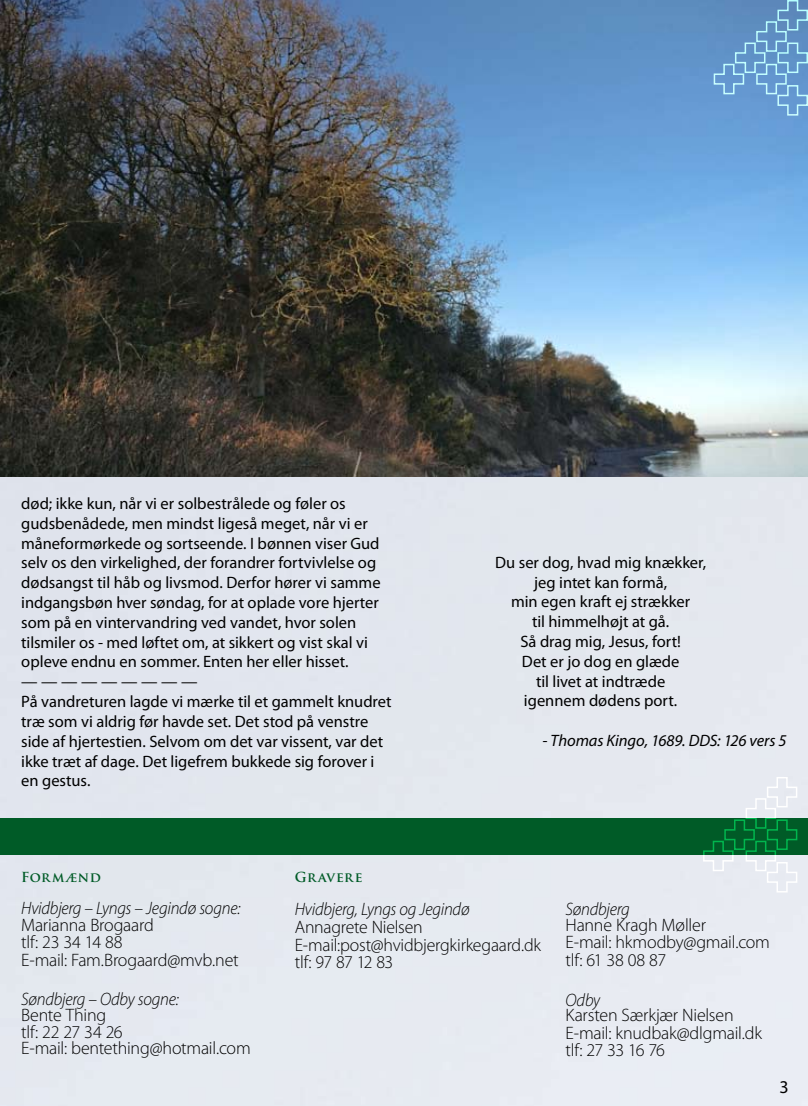
<style>
.page{position:relative;width:808px;height:1106px;background:#fff}
.page>*{position:absolute;margin:0;border:0;box-sizing:border-box;transform-origin:0 0}
.t1{font:300 18px/17.2px "Myriad Pro";letter-spacing:-.015em;color:#000}
.t2{font:italic 300 18px "Myriad Pro";letter-spacing:-.015em;color:#000;scale:.95 1}
.t3{font:18px "Myriad Pro";color:#000}
.t4{font:16.5px/19.8px "Myriad Pro";color:#000}
.t5{font:italic 16.5px "Myriad Pro";letter-spacing:-.005em;color:#000}
.t6{font:700 13.5px "Trajan Pro";letter-spacing:.035em;color:#005b27}
.t7{font:700 13.5px "Trajan Pro";letter-spacing:.055em;color:#005b27}
</style>
<div class="page">
<div style="left:0;top:476px;width:808px;height:630px;background:#e4e8ef"></div>
<div style="left:0;top:818px;width:808px;height:36px;background:#005b27"></div>
<img style="left:0;top:0;width:808px;height:476px">
<svg style="left:702px;top:776px;width:96px;height:117px"></svg>
<svg style="left:713px;top:0;width:95px;height:116px;background:#6b9dcd"></svg>
<p class="t4" style="left:21px;top:493px;width:361px">død; ikke kun, når vi er solbestrålede og føler os gudsbenådede, men mindst ligeså meget, når vi er måneformørkede og sortseende. I bønnen viser Gud selv os den virkelighed, der forandrer fortvivlelse og dødsangst til håb og livsmod. Derfor hører vi samme indgangsbøn hver søndag, for at oplade vore hjerter som på en vintervandring ved vandet, hvor solen tilsmiler os - med løftet om, at sikkert og vist skal vi opleve endnu en sommer. Enten her eller hisset.</p>
<p class="t4" style="left:21px;top:671px;width:372px">— — — — — — — — —<br>På vandreturen lagde vi mærke til et gammelt knudret træ som vi aldrig før havde set. Det stod på venstre side af hjertestien. Selvom om det var vissent, var det ikke træt af dage. Det ligefrem bukkede sig forover i en gestus.</p>
<p class="t4" style="left:495px;top:552px;width:212px;text-align:center">Du ser dog, hvad mig knækker, jeg intet kan formå,<br>min egen kraft ej strækker<br>til himmelhøjt at gå.<br>Så drag mig, Jesus, fort!<br>Det er jo dog en glæde<br>til livet at indtræde<br>igennem dødens port.</p>
<p class="t5" style="left:542px;top:730px;width:246px">- Thomas Kingo, 1689. DDS: 126 vers 5</p>
<p class="t6" style="left:21px;top:869px;width:81px">Formænd</p>
<p class="t2" style="left:21px;top:897px;width:232px">Hvidbjerg – Lyngs – Jegindø sogne:</p>
<p class="t1" style="left:21px;top:916px;width:219px">Marianna Brogaard<br>tlf: 23 34 14 88<br>E-mail: Fam.Brogaard@mvb.net</p>
<p class="t2" style="left:21px;top:988px;width:167px">Søndbjerg – Odby sogne:</p>
<p class="t1" style="left:21px;top:1007px;width:231px;line-height:16.5px">Bente Thing<br>tlf: 22 27 34 26<br>E-mail: bentething@hotmail.com</p>
<p class="t7" style="left:295px;top:869px;width:69px">Gravere</p>
<p class="t2" style="left:295px;top:898px;width:186px">Hvidbjerg, Lyngs og Jegindø</p>
<p class="t1" style="left:295px;top:918px;width:248px">Annagrete Nielsen<br>E-mail:post@hvidbjergkirkegaard.dk tlf: 97 87 12 83</p>
<p class="t2" style="left:566px;top:898px;width:69px">Søndbjerg</p>
<p class="t1" style="left:566px;top:916px;width:206px;line-height:17.7px">Hanne Kragh Møller<br>E-mail: hkmodby@gmail.com tlf: 61 38 08 87</p>
<p class="t2" style="left:566px;top:988px;width:38px">Odby</p>
<p class="t1" style="left:566px;top:1006px;width:198px">Karsten Særkjær Nielsen<br>E-mail: knudbak@dlgmail.dk tlf: 27 33 16 76</p>
<p class="t3" style="left:780px;top:1076px;width:11px">3</p>
</div>
